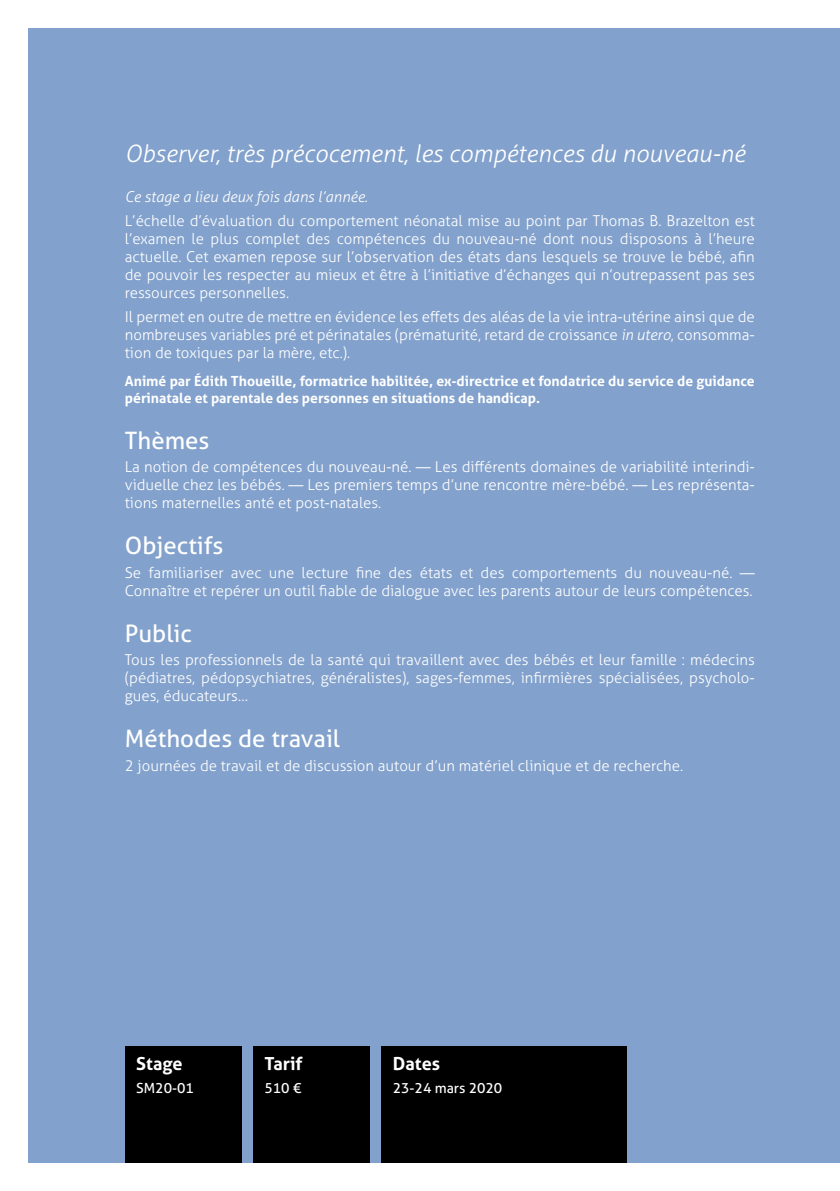
<style>
.page{position:relative;width:840px;height:1191px;background:#fff}
.page>*{position:absolute;margin:0;border:0;box-sizing:border-box;transform-origin:0 0}
.t1{font:italic 300 24px "Aller";color:#fff}
.t2{font:24px "Aller";color:#fff}
.t3{font:700 18px "Aller";color:#fff}
.t4{font:300 15px/18px "Aller";color:#fff;text-align:justify}
.t5{font:italic 300 15px "Aller";color:#fff}
.t6{font:700 14px/16.8px "Aller";color:#fff}
.t7{font:14px "Aller";color:#fff}
.s1{font-style:italic}
</style>
<div class="page">
<div style="left:28px;top:28px;width:811px;height:1134px;background:#82a1cc"></div>
<div style="left:125px;top:1045px;width:117px;height:117px;background:#000"></div>
<div style="left:253px;top:1045px;width:117px;height:117px;background:#000"></div>
<div style="left:381px;top:1045px;width:245px;height:117px;background:#000"></div>
<h1 class="t1" style="left:125px;top:139px;width:621px">Observer, très précocement, les compétences du nouveau-né</h1>
<p class="t5" style="left:125px;top:188px;width:244px">Ce stage a lieu deux fois dans l’année.</p>
<p class="t4" style="left:125px;top:212px;width:631px">L’échelle d’évaluation du comportement néonatal mise au point par Thomas B. Brazelton est l’examen le plus complet des compétences du nouveau-né dont nous disposons à l’heure actuelle. Cet examen repose sur l’observation des états dans lesquels se trouve le bébé, afin de pouvoir les respecter au mieux et être à l’initiative d’échanges qui n’outrepassent pas ses ressources personnelles.</p>
<p class="t4" style="left:125px;top:307px;width:631px">Il permet en outre de mettre en évidence les effets des aléas de la vie intra-utérine ainsi que de nombreuses variables pré et périnatales (prématurité, retard de croissance <span class="s1">in utero</span>, consomma&shy;tion de toxiques par la mère, etc.).</p>
<p class="t6" style="left:125px;top:372px;width:631px">Animé par Édith Thoueille, formatrice habilitée, ex-directrice et fondatrice du service de guidance périnatale et parentale des personnes en situations de handicap.</p>
<h1 class="t2" style="left:125px;top:425px;width:86px">Thèmes</h1>
<p class="t4" style="left:125px;top:458px;width:631px">La notion de compétences du nouveau-né. — Les différents domaines de variabilité interindi&shy;viduelle chez les bébés. — Les premiers temps d’une rencontre mère-bébé. — Les représenta&shy;tions maternelles anté et post-natales.</p>
<h1 class="t2" style="left:125px;top:531px;width:100px">Objectifs</h1>
<p class="t4" style="left:125px;top:563px;width:631px">Se familiariser avec une lecture fine des états et des comportements du nouveau-né. —<br>Connaître et repérer un outil fiable de dialogue avec les parents autour de leurs compétences.</p>
<h1 class="t2" style="left:125px;top:618px;width:69px">Public</h1>
<p class="t4" style="left:125px;top:651px;width:631px">Tous les professionnels de la santé qui travaillent avec des bébés et leur famille : médecins (pédiatres, pédopsychiatres, généralistes), sages-femmes, infirmières spécialisées, psycholo&shy;gues, éducateurs…</p>
<h1 class="t2" style="left:125px;top:724px;width:217px">Méthodes de travail</h1>
<p class="t4" style="left:125px;top:756px;width:559px">2 journées de travail et de discussion autour d’un matériel clinique et de recherche.</p>
<p class="t3" style="left:136px;top:1053px;width:48px">Stage</p>
<p class="t7" style="left:136px;top:1079px;width:59px">SM20-01</p>
<p class="t3" style="left:264px;top:1053px;width:40px">Tarif</p>
<p class="t7" style="left:264px;top:1079px;width:38px">510 €</p>
<p class="t3" style="left:392px;top:1053px;width:49px">Dates</p>
<p class="t7" style="left:392px;top:1079px;width:111px">23‑24 mars 2020</p>
</div>
